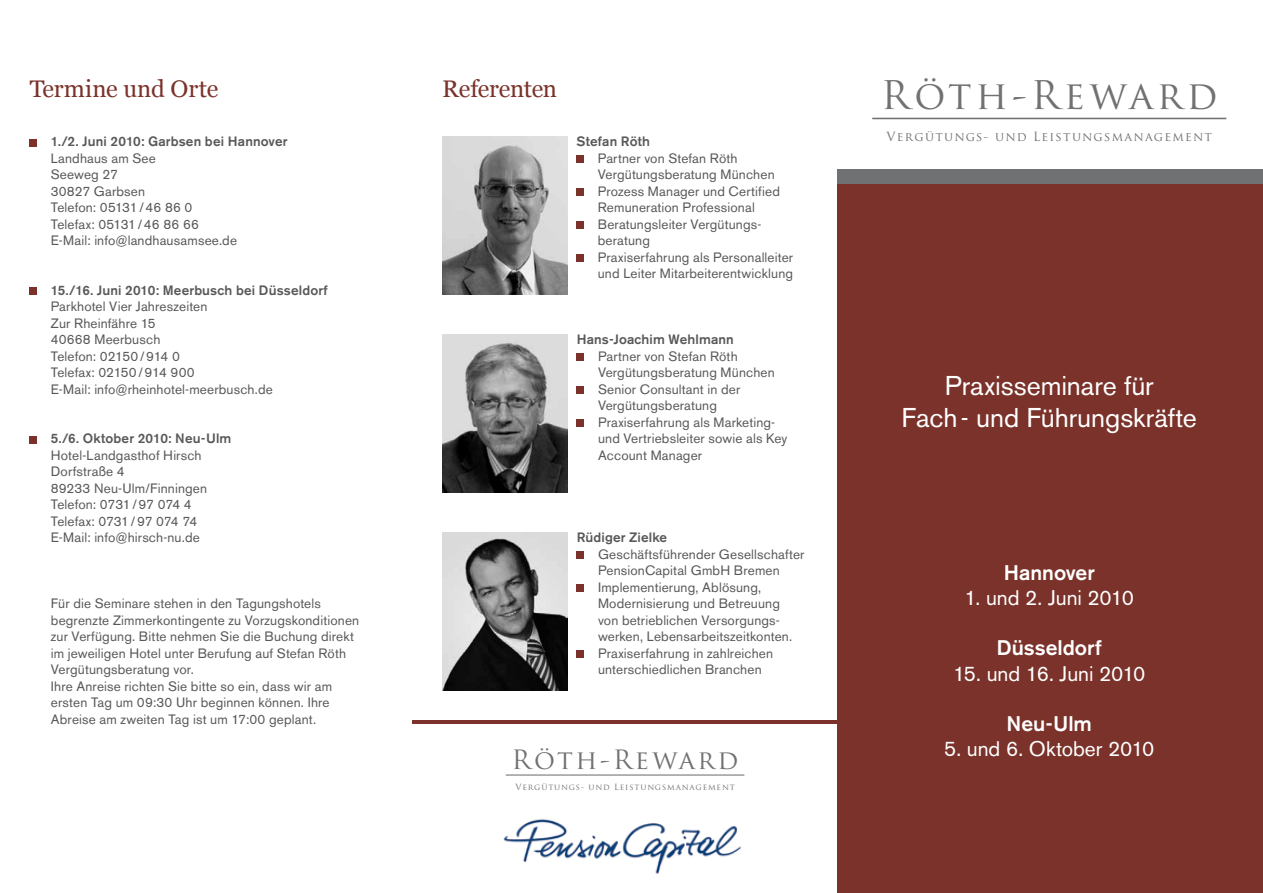
<style>
.page{position:relative;width:1263px;height:893px;background:#fff}
.page>*{position:absolute;margin:0;border:0;box-sizing:border-box;transform-origin:0 0}
.t1{font:38.55px "Trajan Pro";letter-spacing:.1em;color:#707172}
.t2{font:27px/32.4px "Akzidenz Grotesk BQ";letter-spacing:-.005em;color:#fff;text-align:center}
.t3{font:25.95px "Trajan Pro";letter-spacing:.1em;color:#707172}
.t4{font:24px "Georgia";letter-spacing:-.01em;color:#7a322a}
.t5{font:21px "Akzidenz Grotesk BQ";letter-spacing:-.005em;color:#fff}
.t6{font:500 21px "Akzidenz Grotesk BQ";color:#fff}
.t7{font:13.5px/16.5px "Akzidenz Grotesk BQ";letter-spacing:.01em;color:#58585a}
.t8{font:500 13.5px "Akzidenz Grotesk BQ";letter-spacing:.01em;color:#58585a}
.t9{font:12.3px "Trajan Pro";letter-spacing:.1em;color:#707172}
.t10{font:8.25px "Trajan Pro";letter-spacing:.1em;color:#707172}
</style>
<div class="page">
<div style="left:838px;top:169px;width:425px;height:724px;background:#7a322a"></div>
<div style="left:576px;top:156px;width:8px;height:7px;background:#7a322a"></div>
<div style="left:576px;top:189px;width:8px;height:7px;background:#7a322a"></div>
<div style="left:576px;top:222px;width:8px;height:7px;background:#7a322a"></div>
<div style="left:576px;top:255px;width:8px;height:7px;background:#7a322a"></div>
<div style="left:577px;top:354px;width:7px;height:7px;background:#7a322a"></div>
<div style="left:577px;top:387px;width:7px;height:7px;background:#7a322a"></div>
<div style="left:577px;top:420px;width:7px;height:7px;background:#7a322a"></div>
<div style="left:577px;top:552px;width:7px;height:7px;background:#7a322a"></div>
<div style="left:577px;top:585px;width:7px;height:7px;background:#7a322a"></div>
<div style="left:577px;top:651px;width:7px;height:7px;background:#7a322a"></div>
<img style="left:442px;top:137px;width:126px;height:158px">
<img style="left:442px;top:533px;width:126px;height:158px">
<img style="left:442px;top:335px;width:126px;height:158px">
<div style="left:30px;top:139px;width:7px;height:7px;background:#7a322a"></div>
<div style="left:30px;top:288px;width:7px;height:7px;background:#7a322a"></div>
<div style="left:30px;top:436px;width:7px;height:7px;background:#7a322a"></div>
<div style="left:838px;top:169px;width:425px;height:14px;background:#707172"></div>
<hr style="left:872px;top:118px;width:354px;height:1px;background:#707172">
<hr style="left:506px;top:774px;width:238px;height:2px;background:#707172">
<img style="left:503px;top:819px;width:239px;height:55px">
<hr style="left:412px;top:721px;width:427px;height:3px;background:#7a322a">
<h3 class="t4" style="left:30px;top:74px;width:190px">Termine und Orte</h3>
<p class="t8" style="left:51px;top:133px;width:238px">1./2. Juni 2010: Garbsen bei Hannover</p>
<p class="t7" style="left:51px;top:150px;width:188px">Landhaus am See<br>Seeweg 27<br>30827 Garbsen<br>Telefon: 05131/46 86 0<br>Telefax: 05131/46 86 66<br>E-Mail: info@landhausamsee.de</p>
<p class="t8" style="left:51px;top:282px;width:279px">15./16. Juni 2010: Meerbusch bei Düsseldorf</p>
<p class="t7" style="left:51px;top:298px;width:224px">Parkhotel Vier Jahreszeiten<br>Zur Rheinfähre 15<br>40668 Meerbusch<br>Telefon: 02150/914 0<br>Telefax: 02150/914 900<br>E-Mail: info@rheinhotel-meerbusch.de</p>
<p class="t8" style="left:51px;top:430px;width:182px">5./6. Oktober 2010: Neu-Ulm</p>
<p class="t7" style="left:51px;top:447px;width:158px">Hotel-Landgasthof Hirsch<br>Dorfstraße 4<br>89233 Neu-Ulm/Finningen<br>Telefon: 0731/97 074 4<br>Telefax: 0731/97 074 74<br>E-Mail: info@hirsch-nu.de</p>
<p class="t7" style="left:51px;top:595px;width:310px">Für die Seminare stehen in den Tagungshotels begrenzte Zimmerkontingente zu Vorzugskonditionen zur Verfügung. Bitte nehmen Sie die Buchung direkt im jeweiligen Hotel unter Berufung auf Stefan Röth Vergütungsberatung vor.<br>Ihre Anreise richten Sie bitte so ein, dass wir am ersten Tag um 09:30 Uhr beginnen können. Ihre Abreise am zweiten Tag ist um 17:00 geplant.</p>
<h3 class="t4" style="left:442px;top:74px;width:116px">Referenten</h3>
<p class="t8" style="left:576px;top:133px;width:75px">Stefan Röth</p>
<p class="t7" style="left:598px;top:150px;width:197px">Partner von Stefan Röth<br>Vergütungsberatung München<br>Prozess Manager und Certified<br>Remuneration Professional<br>Beratungsleiter Vergütungs&shy;beratung<br>Praxiserfahrung als Personalleiter und Leiter Mitarbeiterentwicklung</p>
<p class="t8" style="left:577px;top:331px;width:159px">Hans-Joachim Wehlmann</p>
<p class="t7" style="left:598px;top:348px;width:191px">Partner von Stefan Röth<br>Vergütungsberatung München<br>Senior Consultant in der<br>Vergütungsberatung<br>Praxiserfahrung als Marketing&shy;und Vertriebsleiter sowie als Key<br>Account Manager</p>
<p class="t8" style="left:577px;top:529px;width:92px">Rüdiger Zielke</p>
<p class="t7" style="left:598px;top:546px;width:208px">Geschäftsführender Gesellschafter<br>PensionCapital GmbH Bremen<br>Implementierung, Ablösung,<br>Modernisierung und Betreuung<br>von betrieblichen Versorgungs&shy;werken, Lebensarbeitszeitkonten.<br>Praxiserfahrung in zahlreichen unterschiedlichen Branchen</p>
<h3 class="t3" style="left:512px;top:743px;width:228px">Röth-Reward</h3>
<p class="t10" style="left:515px;top:782px;width:221px">Vergütungs- und Leistungsmanagement</p>
<h1 class="t1" style="left:881px;top:71px;width:338px">Röth-Reward</h1>
<p class="t9" style="left:886px;top:128px;width:327px">Vergütungs- und Leistungsmanagement</p>
<h2 class="t2" style="left:901px;top:369px;width:297px">Praxisseminare für<br>Fach - und Führungskräfte</h2>
<h3 class="t6" style="left:1004px;top:560px;width:93px">Hannover</h3>
<h3 class="t5" style="left:964px;top:585px;width:171px">1. und 2. Juni 2010</h3>
<h3 class="t6" style="left:997px;top:635px;width:106px">Düsseldorf</h3>
<h3 class="t5" style="left:953px;top:661px;width:194px">15. und 16. Juni 2010</h3>
<h3 class="t6" style="left:1006px;top:711px;width:87px">Neu-Ulm</h3>
<h3 class="t5" style="left:944px;top:736px;width:212px">5. und 6. Oktober 2010</h3>
</div>
